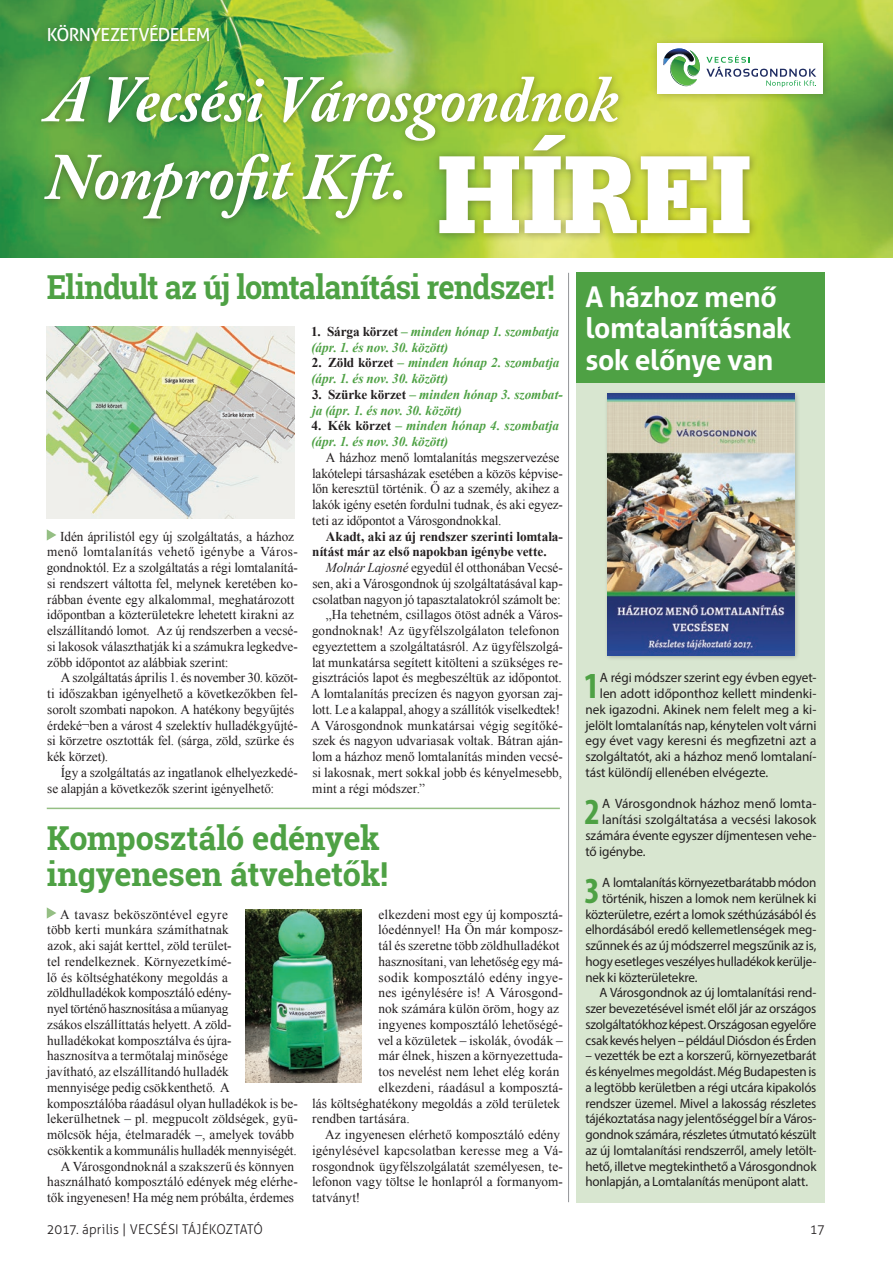
<style>
.page{position:relative;width:893px;height:1263px;background:#fff}
.page>*{position:absolute;margin:0;border:0;box-sizing:border-box;transform-origin:0 0}
.t1{font:115.2px "URW Egyptienne T Bold Narr";letter-spacing:-.015em;color:#fff}
.t2{font:italic 700 65.7px/77.6px "Adobe Caslon Pro";letter-spacing:-.005em;color:#fff}
.t3{font:700 condensed 36.9px "Myriad Pro";color:#4ea144}
.t4{font:700 33px/36px "Roboto Slab";letter-spacing:-.015em;color:#4ea144}
.t5{font:700 33px "Roboto Slab";letter-spacing:-.015em;color:#4ea144;scale:.93 1}
.t6{font:700 28.5px/31.5px "Aller";letter-spacing:-.01em;color:#fff}
.lead{font:18px "Aller";letter-spacing:-.035em;color:#fff}
.t7{font:13.5px/15.8px "Times New Roman";color:#231f20}
.t8{font:13.5px/15.8px "Myriad Pro";letter-spacing:-.01em;color:#231f20;text-align:justify}
.t9{font:italic 700 13.5px/15.8px "Times New Roman";letter-spacing:-.005em;color:#4ea144}
.t10{font:700 13.5px/15.8px "Times New Roman";letter-spacing:-.005em;color:#231f20}
.t11{font:300 13.5px "Aller";letter-spacing:.005em;color:#231f20}
.t12{font:13.5px "Times New Roman";letter-spacing:.02em;color:#231f20}
.s1{font-style:normal;color:#231f20}
.s2{font-style:italic}
</style>
<div class="page">
<svg style="left:47px;top:529px;width:9px;height:12px"></svg>
<hr style="left:47px;top:808px;width:513px;height:1px;background:#95bf84">
<svg style="left:47px;top:907px;width:9px;height:12px"></svg>
<img style="left:0;top:0;width:893px;height:257px">
<div style="left:35px;top:70px;width:591px;height:157px;background:#231f20;opacity:.38"></div>
<div style="left:432px;top:127px;width:326px;height:115px;background:#231f20;opacity:.38"></div>
<div style="left:41px;top:19px;width:177px;height:32px;background:#231f20;opacity:.27"></div>
<div style="left:577px;top:273px;width:248px;height:929px;background:#d8e6d0"></div>
<div style="left:577px;top:273px;width:248px;height:110px;background:#4ea144"></div>
<div style="left:604px;top:390px;width:196px;height:271px;background:#231f20;opacity:.26"></div>
<img style="left:608px;top:394px;width:186px;height:261px">
<hr style="left:568px;top:273px;width:1px;height:929px;background:#939598">
<div style="left:650px;top:36px;width:182px;height:67px;background:#231f20;opacity:.27"></div>
<div style="left:657px;top:43px;width:165px;height:50px;background:#fff"></div>
<svg style="left:663px;top:48px;width:37px;height:38px"></svg>
<svg style="left:706px;top:55px;width:110px;height:32px"></svg>
<img style="left:47px;top:327px;width:248px;height:192px">
<img style="left:246px;top:910px;width:115px;height:173px">
<p class="lead" style="left:47px;top:24px;width:165px">KÖRNYEZETVÉDELEM</p>
<p class="t2" style="left:47px;top:60px;width:573px">A Vecsési Városgondnok<br>Nonprofit Kft.</p>
<p class="t1" style="left:436px;top:126px;width:319px">HÍREI</p>
<p class="t5" style="left:47px;top:264px;width:548px">Elindult az új lomtalanítási rendszer!</p>
<p class="t9" style="left:311px;top:323px;width:250px"><span class="s1">1. Sárga körzet</span> – minden hónap 1. szombatja (ápr. 1. és nov. 30. között)</p>
<p class="t9" style="left:312px;top:355px;width:249px"><span class="s1">2. Zöld körzet</span> – minden hónap 2. szombatja (ápr. 1. és nov. 30. között)</p>
<p class="t9" style="left:312px;top:386px;width:252px"><span class="s1">3. Szürke körzet</span> – minden hónap 3. szombat&shy;ja (ápr. 1. és nov. 30. között)</p>
<p class="t9" style="left:312px;top:418px;width:249px"><span class="s1">4. Kék körzet</span> – minden hónap 4. szombatja (ápr. 1. és nov. 30. között)</p>
<p class="t7" style="left:312px;top:449px;width:252px;text-indent:14px">A házhoz menő lomtalanítás megszervezése lakótelepi társasházak esetében a közös képvise&shy;lőn keresztül történik. Ő az a személy, akihez a lakók igény esetén fordulni tudnak, és aki egyez&shy;teti az időpontot a Városgondnokkal.</p>
<p class="t10" style="left:312px;top:528px;width:252px;text-indent:14px">Akadt, aki az új rendszer szerinti lomtala&shy;nítást már az első napokban igénybe vette.</p>
<p class="t7" style="left:312px;top:559px;width:252px;text-align:justify;text-indent:13px"><span class="s2">Molnár Lajosné</span> egyedül él otthonában Vecsé&shy;sen, aki a Városgondnok új szolgáltatásával kap&shy;csolatban nagyon jó tapasztalatokról számolt be:</p>
<p class="t7" style="left:311px;top:607px;width:254px;text-indent:15px">„Ha tehetném, csillagos ötöst adnék a Város&shy;gondnoknak! Az ügyfélszolgálaton telefonon egyeztettem a szolgáltatásról. Az ügyfélszolgá&shy;lat munkatársa segített kitölteni a szükséges re&shy;gisztrációs lapot és megbeszéltük az időpontot.<br>A lomtalanítás precízen és nagyon gyorsan zaj&shy;lott. Le a kalappal, ahogy a szállítók viselkedtek!<br>A Városgondnok munkatársai végig segítőké&shy;szek és nagyon udvariasak voltak. Bátran aján&shy;lom a házhoz menő lomtalanítás minden vecsé&shy;si lakosnak, mert sokkal jobb és kényelmesebb, mint a régi módszer.”</p>
<p class="t7" style="left:47px;top:528px;width:252px;text-indent:13px">Idén áprilistól egy új szolgáltatás, a házhoz menő lomtalanítás vehető igénybe a Város&shy;gondnoktól. Ez a szolgáltatás a régi lomtalanítá&shy;si rendszert váltotta fel, melynek keretében ko&shy;rábban évente egy alkalommal, meghatározott időpontban a közterületekre lehetett kirakni az elszállítandó lomot. Az új rendszerben a vecsé&shy;si lakosok választhatják ki a számukra legkedve&shy;zőbb időpontot az alábbiak szerint:</p>
<p class="t7" style="left:47px;top:670px;width:252px;text-indent:14px">A szolgáltatás április 1. és november 30. közöt&shy;ti időszakban igényelhető a következőkben fel&shy;sorolt szombati napokon. A hatékony begyűjtés érdeké¬ben a várost 4 szelektív hulladékgyűjté&shy;si körzetre osztották fel. (sárga, zöld, szürke és kék körzet).</p>
<p class="t7" style="left:47px;top:764px;width:252px;text-indent:13px">Így a szolgáltatás az ingatlanok elhelyezkedé&shy;se alapján a következők szerint igényelhető:</p>
<p class="t4" style="left:47px;top:820px;width:343px">Komposztáló edények ingyenesen átvehetők!</p>
<p class="t7" style="left:47px;top:906px;width:252px;text-indent:13px">A tavasz beköszöntével egyre<br>több kerti munkára számíthatnak<br>azok, aki saját kerttel, zöld terület-<br>tel rendelkeznek. Környezetkímé-<br>lő és költséghatékony megoldás a zöldhulladékok komposztáló edén -<br>nyel történő hasznosítása a műanyag<br>zsákos elszállíttatás helyett. A zöld&shy;hulladékokat komposztálva és újra-<br>hasznosítva a termőtalaj minősége<br>javítható, az elszállítandó hulladék<br>mennyisége pedig csökkenthető. A komposztálóba ráadásul olyan hulladékok is be&shy;lekerülhetnek – pl. megpucolt zöldségek, gyü&shy;mölcsök héja, ételmaradék –, amelyek tovább csökkentik a kommunális hulladék mennyiségét.</p>
<p class="t7" style="left:47px;top:1158px;width:252px;text-indent:14px">A Városgondnoknál a szakszerű és könnyen használható komposztáló edények még elérhe&shy;tők ingyenesen! Ha még nem próbálta, érdemes</p>
<p class="t7" style="left:379px;top:906px;width:186px">elkezdeni most egy új komposztá-</p>
<p class="t7" style="left:378px;top:922px;width:186px">lóedénnyel! Ha Ön már komposz-</p>
<p class="t7" style="left:379px;top:937px;width:183px">tál és szeretne több zöldhulladékot</p>
<p class="t7" style="left:379px;top:953px;width:186px">hasznosítani, van lehetőség egy má-</p>
<p class="t12" style="left:379px;top:968px;width:186px">sodik komposztáló edény ingye-</p>
<p class="t7" style="left:379px;top:985px;width:186px">nes igénylésére is! A Városgond-</p>
<p class="t7" style="left:379px;top:1000px;width:182px">nok számára külön öröm, hogy az</p>
<p class="t7" style="left:378px;top:1016px;width:186px">ingyenes komposztáló lehetőségé-</p>
<p class="t7" style="left:378px;top:1032px;width:186px">vel a közületek – iskolák, óvodák –</p>
<p class="t7" style="left:379px;top:1048px;width:186px">már élnek, hiszen a környezettuda-</p>
<p class="t7" style="left:379px;top:1063px;width:182px">tos nevelést nem lehet elég korán</p>
<p class="t7" style="left:379px;top:1079px;width:186px">elkezdeni, ráadásul a komposztá-</p>
<p class="t7" style="left:312px;top:1095px;width:250px">lás költséghatékony megoldás a zöld területek</p>
<p class="t7" style="left:312px;top:1111px;width:99px">rendben tartására.</p>
<p class="t7" style="left:312px;top:1126px;width:252px;text-indent:13px">Az ingyenesen elérhető komposztáló edény igénylésével kapcsolatban keresse meg a Vá&shy;rosgondnok ügyfélszolgálatát személyesen, te&shy;lefonon vagy töltse le honlapról a formanyom&shy;tatványt!</p>
<p class="t6" style="left:585px;top:281px;width:207px">A házhoz menő lomtalanításnak sok előnye van</p>
<p class="t3" style="left:584px;top:663px;width:17px">1</p>
<p class="t8" style="left:600px;top:670px;width:218px">A régi módszer szerint egy évben egyet-</p>
<p class="t8" style="left:600px;top:685px;width:218px">len adott időponthoz kellett mindenki-</p>
<p class="t8" style="left:585px;top:701px;width:233px">nek igazodni. Akinek nem felelt meg a ki-</p>
<p class="t8" style="left:585px;top:717px;width:233px">jelölt lomtalanítás nap, kénytelen volt várni</p>
<p class="t8" style="left:585px;top:733px;width:232px">egy évet vagy keresni és megfizetni azt a</p>
<p class="t8" style="left:585px;top:748px;width:233px">szolgáltatót, aki a házhoz menő lomtalaní-</p>
<p class="t8" style="left:585px;top:764px;width:184px">tást különdíj ellenében elvégezte.</p>
<p class="t3" style="left:584px;top:789px;width:17px">2</p>
<p class="t8" style="left:602px;top:796px;width:216px">A Városgondnok házhoz menő lomta-</p>
<p class="t8" style="left:602px;top:811px;width:216px">lanítási szolgáltatása a vecsési lakosok</p>
<p class="t8" style="left:585px;top:827px;width:233px">számára évente egyszer díjmentesen vehe-</p>
<p class="t8" style="left:585px;top:843px;width:62px">tő igénybe.</p>
<p class="t3" style="left:584px;top:867px;width:17px">3</p>
<p class="t8" style="left:602px;top:874px;width:216px">A lomtalanítás környezetbarátabb módon</p>
<p class="t8" style="left:602px;top:890px;width:216px">történik, hiszen a lomok nem kerülnek ki</p>
<p class="t8" style="left:585px;top:906px;width:233px">közterületre, ezért a lomok széthúzásából és</p>
<p class="t8" style="left:585px;top:922px;width:233px">elhordásából eredő kellemetlenségek meg-</p>
<p class="t8" style="left:585px;top:937px;width:233px">szűnnek és az új módszerrel megszűnik az is,</p>
<p class="t8" style="left:585px;top:953px;width:233px">hogy esetleges veszélyes hulladékok kerülje-</p>
<p class="t8" style="left:585px;top:969px;width:114px">nek ki közterületekre.</p>
<p class="t8" style="left:585px;top:985px;width:233px;text-indent:14px">A Városgondnok az új lomtalanítási rend&shy;szer bevezetésével ismét elől jár az országos szolgáltatókhoz képest. Országosan egyelőre csak kevés helyen – például Diósdon és Érden</p>
<p class="t8" style="left:585px;top:1048px;width:233px">– vezették be ezt a korszerű, környezetbarát és kényelmes megoldást. Még Budapesten is a legtöbb kerületben a régi utcára kipakolós rendszer üzemel. Mivel a lakosság részletes tájékoztatása nagy jelentőséggel bír a Város&shy;gondnok számára, részletes útmutató készült az új lomtalanítási rendszerről, amely letölt&shy;hető, illetve megtekinthető a Városgondnok honlapján, a Lomtalanítás menüpont alatt.</p>
<p class="t11" style="left:47px;top:1221px;width:218px">2017. április | VECSÉSI TÁJÉKOZTATÓ</p>
<p class="t11" style="left:810px;top:1221px;width:17px">17</p>
</div>
